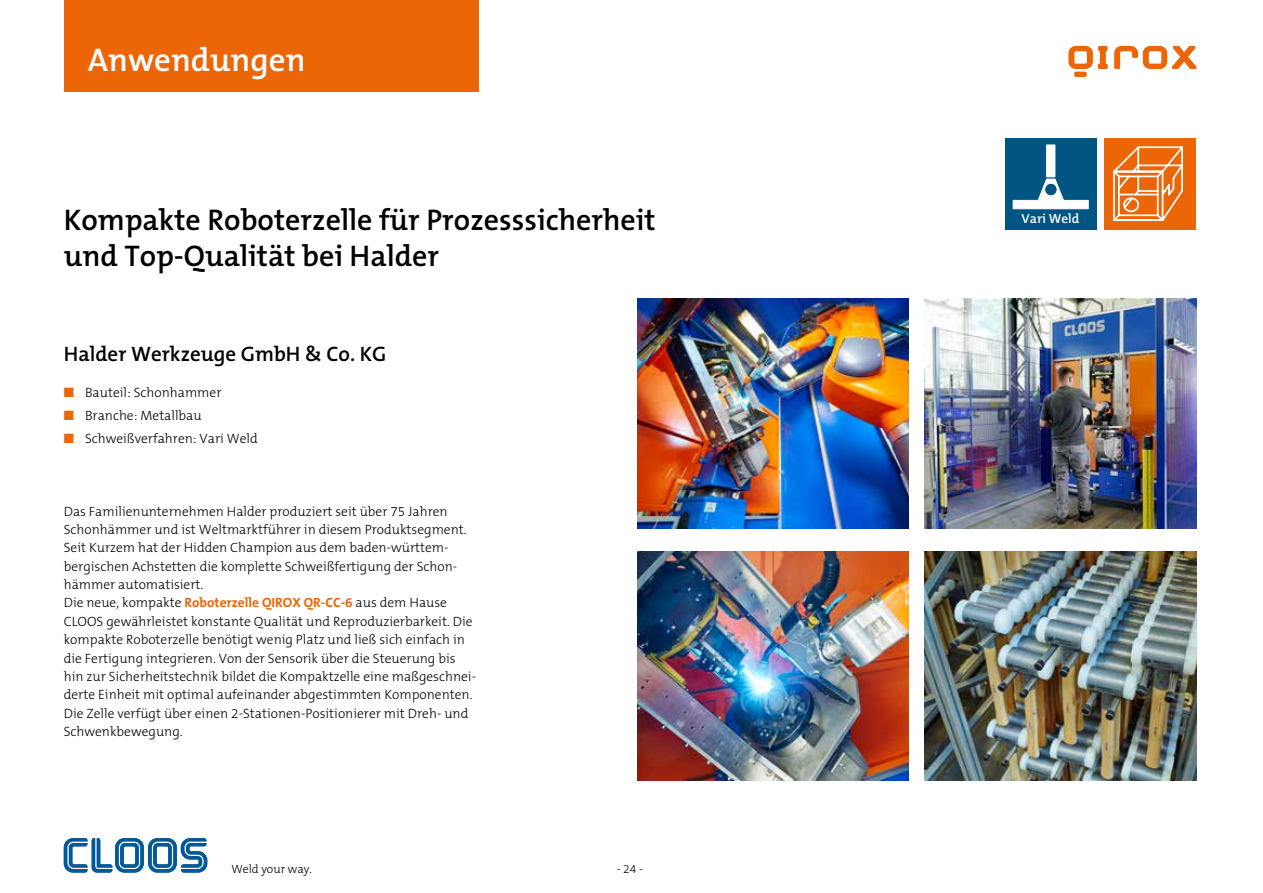
<style>
.page{position:relative;width:1263px;height:893px;background:#fff}
.page>*{position:absolute;margin:0;border:0;box-sizing:border-box;transform-origin:0 0}
.t1{font:600 33px "The Mix B6";color:#fff}
.t2{font:600 30px/36px "The Mix B6";color:#000}
.t3{font:600 21px "The Mix B6";color:#000}
.t4{font:300 13.5px/18.3px "The Mix B3";color:#000}
.t5{font:600 13.2px "The Mix B6";color:#fff}
.t6{font:300 12px "The Mix B3";color:#000}
.s1{color:#ec6608}
.s2{font-family:"The Mix B7";font-weight:700;color:#ec6608}
</style>
<div class="page">
<svg style="left:64px;top:838px;width:143px;height:35px"></svg>
<div style="left:64px;top:0;width:414px;height:92px;background:#ec6608"></div>
<svg style="left:1068px;top:46px;width:40px;height:31px"></svg>
<svg style="left:1114px;top:46px;width:82px;height:23px"></svg>
<div style="left:1005px;top:138px;width:91px;height:92px;background:#005582"></div>
<div style="left:1013px;top:200px;width:76px;height:9px;background:#fff;border:1px solid #fff"></div>
<div style="left:1046px;top:145px;width:9px;height:32px;background:#fff;border:1px solid #fff"></div>
<svg style="left:1037px;top:178px;width:27px;height:23px"></svg>
<div style="left:1045px;top:183px;width:12px;height:13px;background:#005582;border-radius:50%"></div>
<div style="left:1044px;top:183px;width:13px;height:13px;border:1px solid #fff;border-radius:50%"></div>
<div style="left:1105px;top:138px;width:91px;height:91px;background:#ec6608"></div>
<svg style="left:1113px;top:146px;width:70px;height:75px"></svg>
<img style="left:638px;top:298px;width:271px;height:230px">
<img style="left:925px;top:298px;width:271px;height:230px">
<img style="left:925px;top:551px;width:271px;height:230px">
<img style="left:638px;top:551px;width:271px;height:230px">
<h1 class="t1" style="left:88px;top:42px;width:219px">Anwendungen</h1>
<h2 class="t2" style="left:64px;top:203px;width:593px">Kompakte Roboterzelle für Prozesssicherheit und Top-Qualität bei Halder</h2>
<h3 class="t3" style="left:64px;top:342px;width:324px">Halder Werkzeuge GmbH &amp; Co. KG</h3>
<p class="t4" style="left:64px;top:384px;width:159px"><span class="s1">■</span> Bauteil: Schonhammer</p>
<p class="t4" style="left:64px;top:407px;width:139px"><span class="s1">■</span> Branche: Metallbau</p>
<p class="t4" style="left:64px;top:429px;width:195px"><span class="s1">■</span> Schweißverfahren: Vari Weld</p>
<p class="t4" style="left:64px;top:502px;width:414px">Das Familienunternehmen Halder produziert seit über 75 Jahren Schonhämmer und ist Weltmarktführer in diesem Produktsegment.<br>Seit Kurzem hat der Hidden Champion aus dem baden-württem&shy;bergischen Achstetten die komplette Schweißfertigung der Schon&shy;hämmer automatisiert.<br>Die neue, kompakte <span class="s2">Roboterzelle QIROX QR-CC-6</span> aus dem Hause CLOOS gewährleistet konstante Qualität und Reproduzierbarkeit. Die kompakte Roboterzelle benötigt wenig Platz und ließ sich einfach in die Fertigung integrieren. Von der Sensorik über die Steuerung bis hin zur Sicherheitstechnik bildet die Kompaktzelle eine maßgeschnei&shy;derte Einheit mit optimal aufeinander abgestimmten Komponenten.<br>Die Zelle verfügt über einen 2-Stationen-Positionierer mit Dreh- und Schwenkbewegung.</p>
<p class="t6" style="left:231px;top:862px;width:82px">Weld your way.</p>
<p class="t6" style="left:617px;top:862px;width:28px">- 24 -</p>
<p class="t5" style="left:1021px;top:211px;width:59px">Vari Weld</p>
</div>
